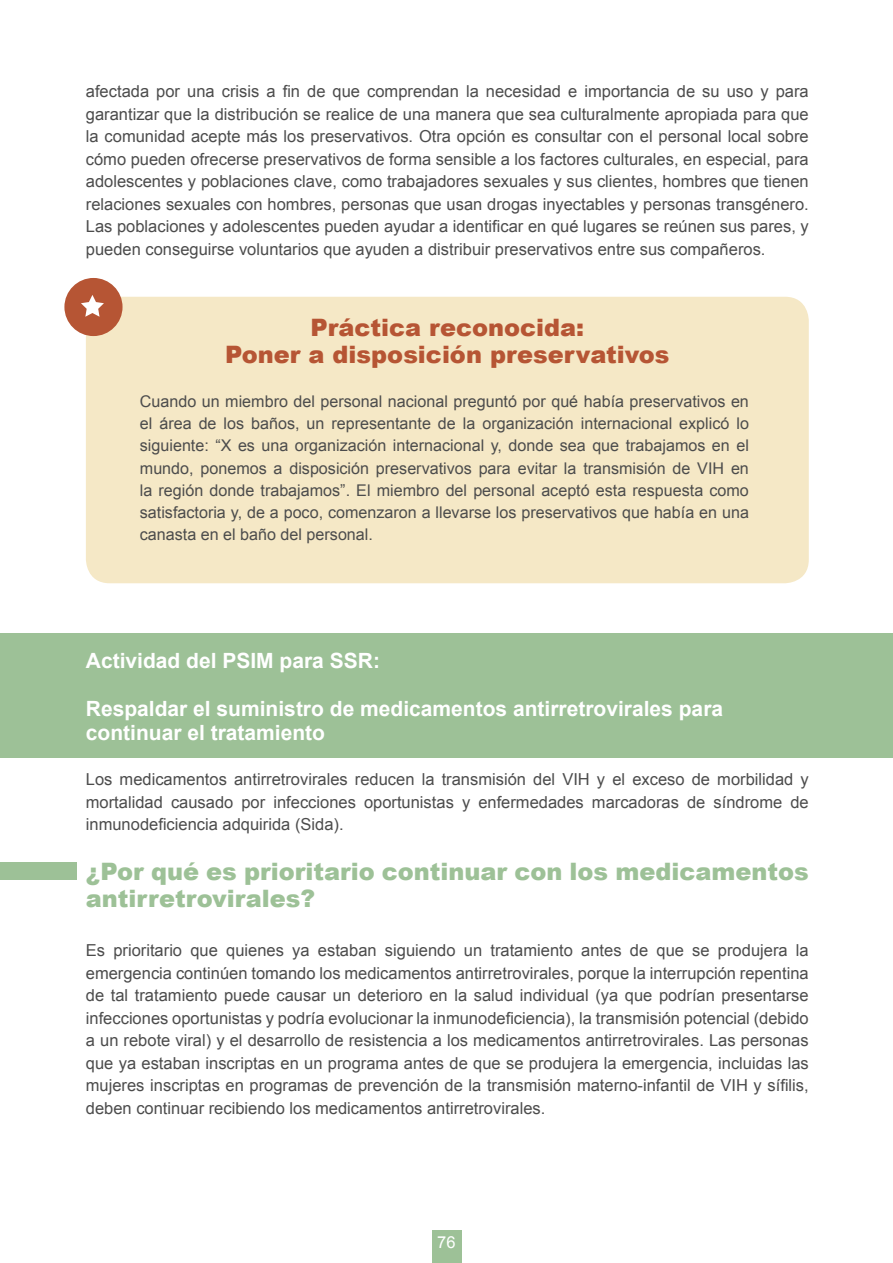
<style>
.page{position:relative;width:893px;height:1263px;background:#fff}
.page>*{position:absolute;margin:0;border:0;box-sizing:border-box;transform-origin:0 0}
.t1{font:900 24px/27px "Arial";color:#9dc197}
.t2{font:900 24px/27px "Arial";color:#b65534;text-align:center}
.t3{font:700 21px/24px "Arial";color:#fff}
.t4{font:16.5px/22.5px "Arial";color:#4c4c4c;text-align:justify}
.t5{font:16.5px "Arial";color:#fff}
.t6{font:16.2px/22px "Arial";color:#4c4c4c;text-align:justify}
</style>
<div class="page">
<div style="left:432px;top:1231px;width:29px;height:32px;background:#9dc197"></div>
<div style="left:0;top:634px;width:893px;height:124px;background:#9dc197"></div>
<div style="left:86px;top:297px;width:723px;height:286px;background:#f5e8c6;border-radius:24px"></div>
<div style="left:64px;top:278px;width:59px;height:58px;background:#b65534;border-radius:50%"></div>
<svg style="left:81px;top:295px;width:23px;height:22px"></svg>
<div style="left:0;top:862px;width:76px;height:17px;background:#9dc197"></div>
<p class="t4" style="left:86px;top:80px;width:724px">afectada por una crisis a fin de que comprendan la necesidad e importancia de su uso y para garantizar que la distribución se realice de una manera que sea culturalmente apropiada para que la comunidad acepte más los preservativos. Otra opción es consultar con el personal local sobre cómo pueden ofrecerse preservativos de forma sensible a los factores culturales, en especial, para adolescentes y poblaciones clave, como trabajadores sexuales y sus clientes, hombres que tienen relaciones sexuales con hombres, personas que usan drogas inyectables y personas transgénero.<br>Las poblaciones y adolescentes pueden ayudar a identificar en qué lugares se reúnen sus pares, y pueden conseguirse voluntarios que ayuden a distribuir preservativos entre sus compañeros.</p>
<h1 class="t2" style="left:225px;top:313px;width:446px">Práctica reconocida:<br>Poner a disposición preservativos</h1>
<p class="t6" style="left:140px;top:391px;width:611px">Cuando un miembro del personal nacional preguntó por qué había preservativos en el área de los baños, un representante de la organización internacional explicó lo siguiente: “X es una organización internacional y, donde sea que trabajamos en el mundo, ponemos a disposición preservativos para evitar la transmisión de VIH en la región donde trabajamos”. El miembro del personal aceptó esta respuesta como satisfactoria y, de a poco, comenzaron a llevarse los preservativos que había en una canasta en el baño del personal.</p>
<p class="t3" style="left:86px;top:649px;width:296px">Actividad del PSIM para SSR:</p>
<p class="t3" style="left:86px;top:697px;width:639px">Respaldar el suministro de medicamentos antirretrovirales para continuar el tratamiento</p>
<p class="t4" style="left:86px;top:768px;width:724px">Los medicamentos antirretrovirales reducen la transmisión del VIH y el exceso de morbilidad y mortalidad causado por infecciones oportunistas y enfermedades marcadoras de síndrome de inmunodeficiencia adquirida (Sida).</p>
<h1 class="t1" style="left:86px;top:857px;width:724px">¿Por qué es prioritario continuar con los medicamentos antirretrovirales?</h1>
<p class="t4" style="left:86px;top:939px;width:724px">Es prioritario que quienes ya estaban siguiendo un tratamiento antes de que se produjera la emergencia continúen tomando los medicamentos antirretrovirales, porque la interrupción repentina de tal tratamiento puede causar un deterioro en la salud individual (ya que podrían presentarse infecciones oportunistas y podría evolucionar la inmunodeficiencia), la transmisión potencial (debido a un rebote viral) y el desarrollo de resistencia a los medicamentos antirretrovirales. Las personas que ya estaban inscriptas en un programa antes de que se produjera la emergencia, incluidas las mujeres inscriptas en programas de prevención de la transmisión materno-infantil de VIH y sífilis, deben continuar recibiendo los medicamentos antirretrovirales.</p>
<p class="t5" style="left:437px;top:1231px;width:20px">76</p>
</div>
